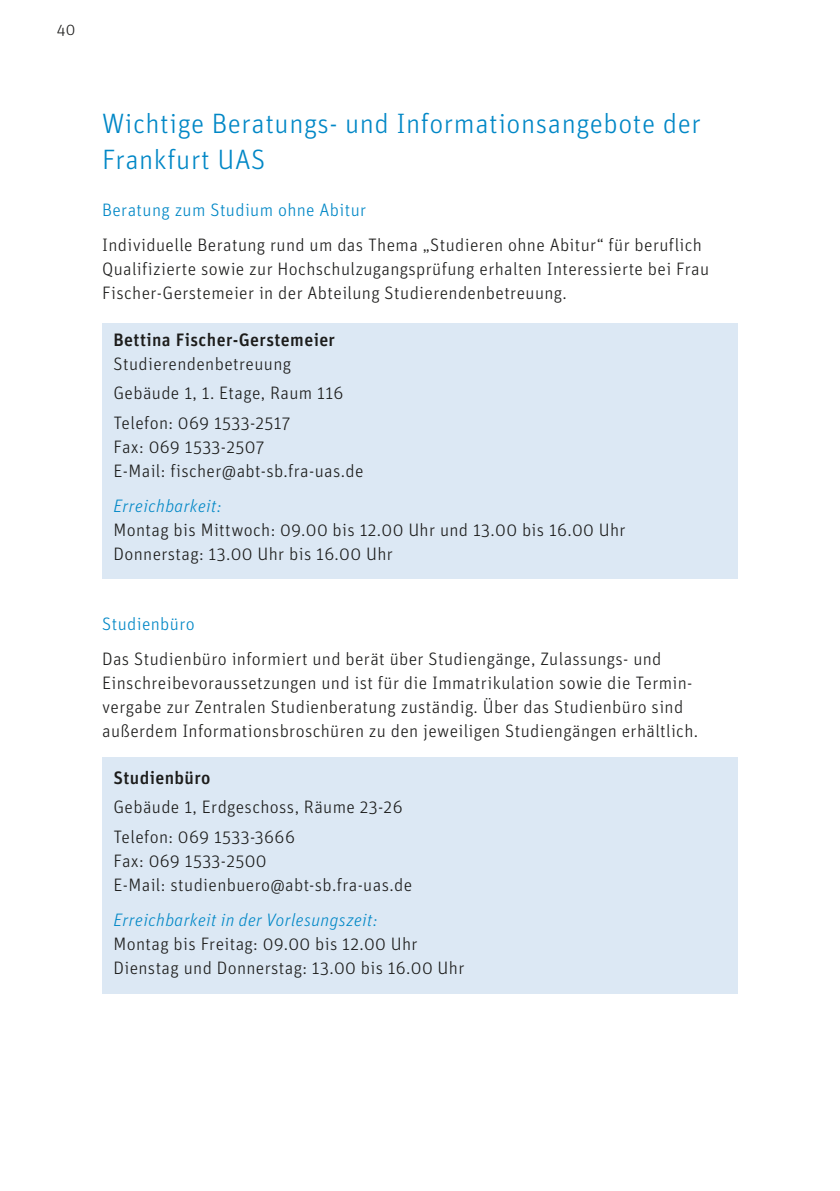
<style>
.page{position:relative;width:840px;height:1191px;background:#fff}
.page>*{position:absolute;margin:0;border:0;box-sizing:border-box;transform-origin:0 0}
.t1{font:300 28px/36px "Unit OT";letter-spacing:.02em;color:#0087c6}
.t2{font:300 18px/24px "Unit OT";letter-spacing:.02em;color:#1c1c1b}
.t3{font:italic 300 18px "Unit OT";letter-spacing:.02em;color:#0087c6}
.t4{font:300 18px "Unit OT";letter-spacing:.02em;color:#0087c6}
.t5{font:500 18px "Unit OT";letter-spacing:.02em;color:#1c1c1b}
.t6{font:300 16px "Unit OT";color:#1c1c1b}
</style>
<div class="page">
<div style="left:102px;top:323px;width:635px;height:255px;background:#dce8f4"></div>
<div style="left:102px;top:757px;width:635px;height:237px;background:#dce8f4"></div>
<p class="t6" style="left:57px;top:20px;width:20px">40</p>
<h1 class="t1" style="left:102px;top:105px;width:600px">Wichtige Beratungs- und Informationsangebote der<br>Frankfurt UAS</h1>
<p class="t4" style="left:102px;top:199px;width:265px">Beratung zum Studium ohne Abitur</p>
<p class="t2" style="left:102px;top:233px;width:608px">Individuelle Beratung rund um das Thema „Studieren ohne Abitur“ für beruflich<br>Qualifizierte sowie zur Hochschulzugangsprüfung erhalten Interessierte bei Frau<br>Fischer-Gerstemeier in der Abteilung Studierendenbetreuung.</p>
<p class="t5" style="left:113px;top:328px;width:223px">Bettina Fischer-Gerstemeier</p>
<p class="t2" style="left:113px;top:348px;width:231px;line-height:29.6px">Studierendenbetreuung<br>Gebäude 1, 1. Etage, Raum 116<br>Telefon: 069 1533-2517</p>
<p class="t2" style="left:113px;top:435px;width:251px">Fax: 069 1533-2507<br>E-Mail: fischer@abt-sb.fra-uas.de</p>
<p class="t3" style="left:113px;top:495px;width:109px">Erreichbarkeit:</p>
<p class="t2" style="left:113px;top:518px;width:513px">Montag bis Mittwoch: 09.00 bis 12.00 Uhr und 13.00 bis 16.00 Uhr<br>Donnerstag: 13.00 Uhr bis 16.00 Uhr</p>
<p class="t4" style="left:102px;top:613px;width:94px">Studienbüro</p>
<p class="t2" style="left:102px;top:647px;width:597px">Das Studienbüro informiert und berät über Studiengänge, Zulassungs- und Einschreibevoraussetzungen und ist für die Immatrikulation sowie die Termin&shy;vergabe zur Zentralen Studienberatung zuständig. Über das Studienbüro sind außerdem Informationsbroschüren zu den jeweiligen Studiengängen erhältlich.</p>
<p class="t5" style="left:113px;top:766px;width:98px">Studienbüro</p>
<p class="t2" style="left:113px;top:792px;width:290px;line-height:29.6px">Gebäude 1, Erdgeschoss, Räume 23-26<br>Telefon: 069 1533-3666</p>
<p class="t2" style="left:113px;top:849px;width:300px">Fax: 069 1533-2500<br>E-Mail: studienbuero@abt-sb.fra-uas.de</p>
<p class="t3" style="left:113px;top:909px;width:265px">Erreichbarkeit in der Vorlesungszeit:</p>
<p class="t2" style="left:113px;top:932px;width:352px">Montag bis Freitag: 09.00 bis 12.00 Uhr<br>Dienstag und Donnerstag: 13.00 bis 16.00 Uhr</p>
</div>
